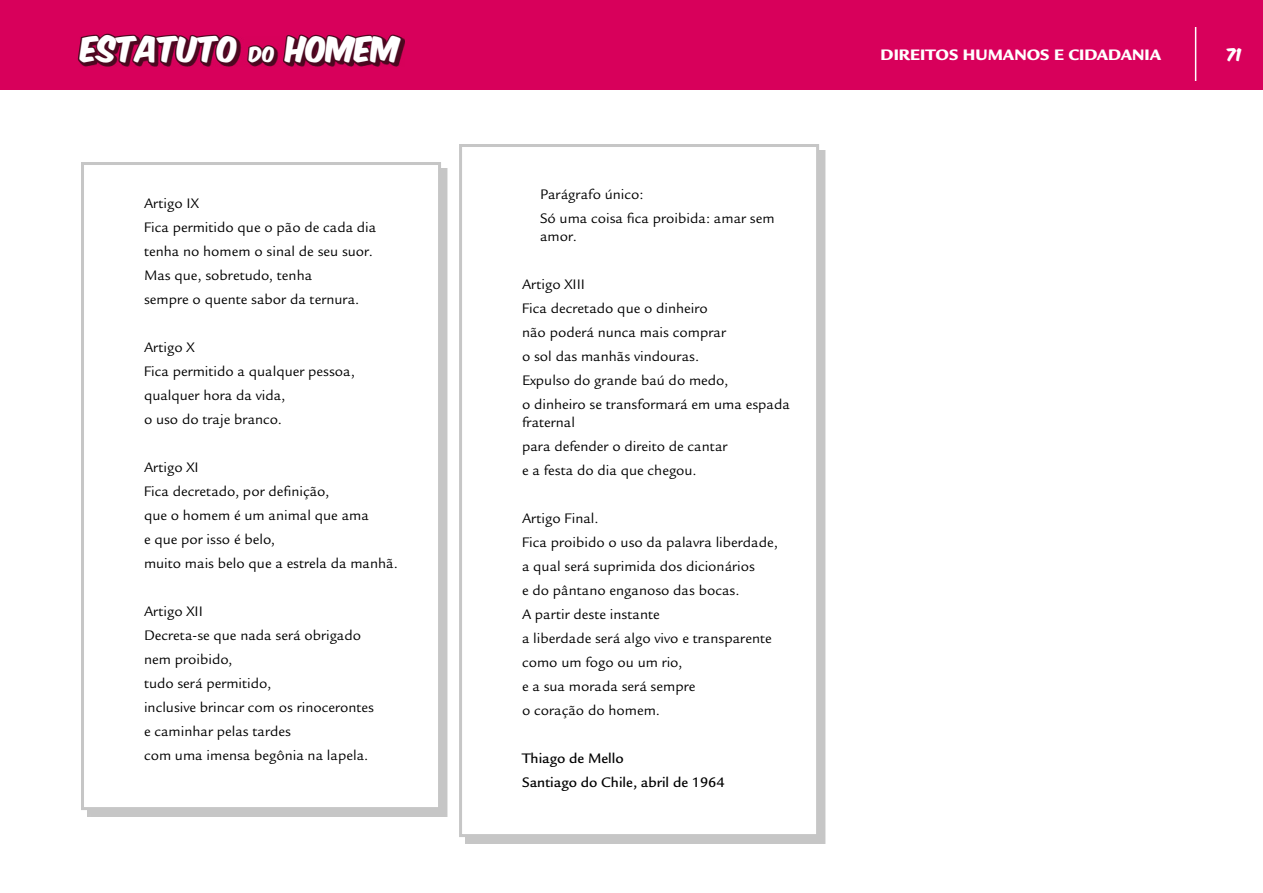
<style>
.page{position:relative;width:1263px;height:893px;background:#fff}
.page>*{position:absolute;margin:0;border:0;box-sizing:border-box;transform-origin:0 0}
.t1{font:30px "Komika Axis";color:#fff}
.t2{font:900 16.5px "Legacy Sans Std";color:#fff}
.t3{font:15px/24px "Legacy Sans Std";color:#000}
.t4{font:500 15px/24px "Legacy Sans Std";color:#000}
.t5{font:15px "Komika Axis";color:#fff}
.s1{font-size:18px}
</style>
<div class="page">
<div style="left:0;top:0;width:1263px;height:90px;background:#d8005b"></div>
<div style="left:465px;top:150px;width:360px;height:693px;background:#c6c6c6"></div>
<div style="left:459px;top:144px;width:360px;height:693px;background:#fff;border:3px solid #c6c6c6"></div>
<div style="left:87px;top:168px;width:360px;height:648px;background:#c6c6c6"></div>
<div style="left:81px;top:162px;width:360px;height:648px;background:#fff;border:3px solid #c6c6c6"></div>
<hr style="left:1195px;top:27px;width:1px;height:54px;background:#fff">
<svg style="left:77px;top:33px;width:328px;height:34px"></svg>
<h1 class="t1" style="left:81px;top:34px;width:320px">ESTATUTO <span class="s1">DO</span> HOMEM</h1>
<p class="t3" style="left:144px;top:192px;width:234px">Artigo IX<br>Fica permitido que o pão de cada dia tenha no homem o sinal de seu suor.<br>Mas que, sobretudo, tenha<br>sempre o quente sabor da ternura.</p>
<p class="t3" style="left:144px;top:336px;width:212px">Artigo X<br>Fica permitido a qualquer pessoa, qualquer hora da vida,<br>o uso do traje branco.</p>
<p class="t3" style="left:144px;top:456px;width:255px">Artigo XI<br>Fica decretado, por definição,<br>que o homem é um animal que ama<br>e que por isso é belo,<br>muito mais belo que a estrela da manhã.</p>
<p class="t3" style="left:144px;top:600px;width:232px">Artigo XII<br>Decreta-se que nada será obrigado nem proibido,<br>tudo será permitido,<br>inclusive brincar com os rinocerontes e caminhar pelas tardes<br>com uma imensa begônia na lapela.</p>
<p class="t3" style="left:540px;top:183px;width:236px">Parágrafo único:<br>Só uma coisa fica proibida: amar sem</p>
<p class="t3" style="left:540px;top:225px;width:38px">amor.</p>
<p class="t3" style="left:522px;top:273px;width:269px">Artigo XIII<br>Fica decretado que o dinheiro<br>não poderá nunca mais comprar<br>o sol das manhãs vindouras.<br>Expulso do grande baú do medo,<br>o dinheiro se transformará em uma espada</p>
<p class="t3" style="left:522px;top:411px;width:207px">fraternal<br>para defender o direito de cantar e a festa do dia que chegou.</p>
<p class="t3" style="left:522px;top:507px;width:257px">Artigo Final.<br>Fica proibido o uso da palavra liberdade, a qual será suprimida dos dicionários<br>e do pântano enganoso das bocas.<br>A partir deste instante<br>a liberdade será algo vivo e transparente como um fogo ou um rio,<br>e a sua morada será sempre<br>o coração do homem.</p>
<p class="t4" style="left:522px;top:747px;width:204px">Thiago de Mello<br>Santiago do Chile, abril de 1964</p>
<p class="t2" style="left:881px;top:45px;width:282px">DIREITOS HUMANOS E CIDADANIA</p>
<p class="t5" style="left:1227px;top:47px;width:17px">71</p>
</div>
